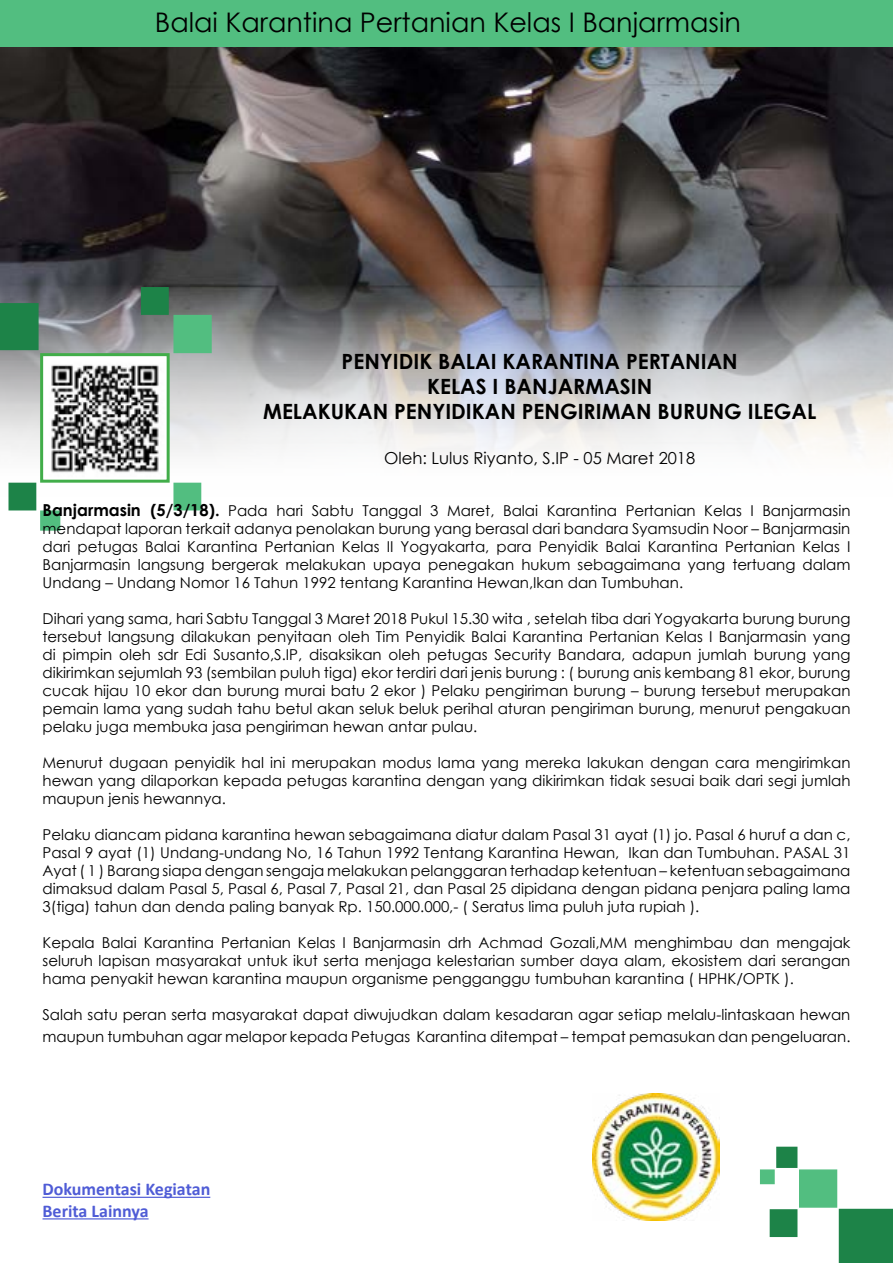
<style>
.page{position:relative;width:893px;height:1263px;background:#fff}
.page>*{position:absolute;margin:0;border:0;box-sizing:border-box;transform-origin:0 0}
.t1{font:27px "Century Gothic";color:#000}
.t2{font:700 21px/25.2px "Century Gothic";color:#000;text-align:center}
.t3{font:700 18px/21.6px "Calibri";color:#4f5cd6}
.t4{font:16.5px "Century Gothic";color:#000}
.t5{font:15px/18px "Century Gothic";color:#000;text-align:justify}
.s1{font-weight:700;font-size:16.5px}
</style>
<div class="page">
<div style="left:0;top:0;width:893px;height:47px;background:#52be80"></div>
<img style="left:0;top:47px;width:893px;height:450px">
<img style="left:44px;top:357px;width:122px;height:122px">
<div style="left:40px;top:353px;width:130px;height:130px;border:3px solid #41ad49"></div>
<div style="left:141px;top:287px;width:28px;height:28px;background:#1d8348"></div>
<div style="left:173px;top:315px;width:39px;height:38px;background:#52be80;border:2px solid #52be80"></div>
<div style="left:9px;top:483px;width:27px;height:27px;background:#1d8348"></div>
<div style="left:40px;top:510px;width:20px;height:21px;background:#52be80;border:2px solid #52be80"></div>
<div style="left:173px;top:483px;width:28px;height:27px;background:#52be80"></div>
<div style="left:0;top:303px;width:39px;height:47px;background:#1d8348"></div>
<div style="left:839px;top:1209px;width:54px;height:54px;background:#1d8348"></div>
<div style="left:799px;top:1169px;width:38px;height:39px;background:#52be80;border:2px solid #52be80"></div>
<div style="left:770px;top:1209px;width:27px;height:28px;background:#1d8348"></div>
<div style="left:776px;top:1147px;width:21px;height:21px;background:#1d8348"></div>
<div style="left:760px;top:1169px;width:15px;height:15px;background:#52be80;border:2px solid #52be80"></div>
<hr style="left:43px;top:1197px;width:167px;height:1px;background:#4f5cd6">
<hr style="left:43px;top:1218px;width:106px;height:1px;background:#4f5cd6">
<img style="left:592px;top:1093px;width:128px;height:127px">
<h1 class="t1" style="left:155px;top:3px;width:588px">Balai Karantina Pertanian Kelas I Banjarmasin</h1>
<h2 class="t2" style="left:263px;top:348px;width:555px">PENYIDIK BALAI KARANTINA PERTANIAN<br>KELAS I BANJARMASIN<br>MELAKUKAN PENYIDIKAN PENGIRIMAN BURUNG ILEGAL</h2>
<p class="t4" style="left:384px;top:447px;width:313px">Oleh: Lulus Riyanto, S.IP - 05 Maret 2018</p>
<p class="t5" style="left:43px;top:502px;width:809px"><span class="s1">Banjarmasin (5/3/18).</span> Pada hari Sabtu Tanggal 3 Maret, Balai Karantina Pertanian Kelas I Banjarmasin mendapat laporan terkait adanya penolakan burung yang berasal dari bandara Syamsudin Noor – Banjarmasin dari petugas Balai Karantina Pertanian Kelas II Yogyakarta, para Penyidik Balai Karantina Pertanian Kelas I Banjarmasin langsung bergerak melakukan upaya penegakan hukum sebagaimana yang tertuang dalam Undang – Undang Nomor 16 Tahun 1992 tentang Karantina Hewan,Ikan dan Tumbuhan.</p>
<p class="t5" style="left:43px;top:610px;width:809px">Dihari yang sama, hari Sabtu Tanggal 3 Maret 2018 Pukul 15.30 wita , setelah tiba dari Yogyakarta burung burung tersebut langsung dilakukan penyitaan oleh Tim Penyidik Balai Karantina Pertanian Kelas I Banjarmasin yang di pimpin oleh sdr Edi Susanto,S.IP, disaksikan oleh petugas Security Bandara, adapun jumlah burung yang dikirimkan sejumlah 93 (sembilan puluh tiga) ekor terdiri dari jenis burung : ( burung anis kembang 81 ekor, burung cucak hijau 10 ekor dan burung murai batu 2 ekor ) Pelaku pengiriman burung – burung tersebut merupakan pemain lama yang sudah tahu betul akan seluk beluk perihal aturan pengiriman burung, menurut pengakuan pelaku juga membuka jasa pengiriman hewan antar pulau.</p>
<p class="t5" style="left:43px;top:754px;width:809px">Menurut dugaan penyidik hal ini merupakan modus lama yang mereka lakukan dengan cara mengirimkan hewan yang dilaporkan kepada petugas karantina dengan yang dikirimkan tidak sesuai baik dari segi jumlah maupun jenis hewannya.</p>
<p class="t5" style="left:43px;top:826px;width:809px">Pelaku diancam pidana karantina hewan sebagaimana diatur dalam Pasal 31 ayat (1) jo. Pasal 6 huruf a dan c, Pasal 9 ayat (1) Undang-undang No, 16 Tahun 1992 Tentang Karantina Hewan, Ikan dan Tumbuhan. PASAL 31<br>Ayat ( 1 ) Barang siapa dengan sengaja melakukan pelanggaran terhadap ketentuan – ketentuan sebagaimana dimaksud dalam Pasal 5, Pasal 6, Pasal 7, Pasal 21, dan Pasal 25 dipidana dengan pidana penjara paling lama 3(tiga) tahun dan denda paling banyak Rp. 150.000.000,- ( Seratus lima puluh juta rupiah ).</p>
<p class="t5" style="left:43px;top:934px;width:809px">Kepala Balai Karantina Pertanian Kelas I Banjarmasin drh Achmad Gozali,MM menghimbau dan mengajak seluruh lapisan masyarakat untuk ikut serta menjaga kelestarian sumber daya alam, ekosistem dari serangan hama penyakit hewan karantina maupun organisme pengganggu tumbuhan karantina ( HPHK/OPTK ).</p>
<p class="t5" style="left:43px;top:1004px;width:809px;line-height:21.6px">Salah satu peran serta masyarakat dapat diwujudkan dalam kesadaran agar setiap melalu-lintaskaan hewan maupun tumbuhan agar melapor kepada Petugas Karantina ditempat – tempat pemasukan dan pengeluaran.</p>
<p class="t3" style="left:43px;top:1178px;width:169px">Dokumentasi Kegiatan<br>Berita Lainnya</p>
</div>
